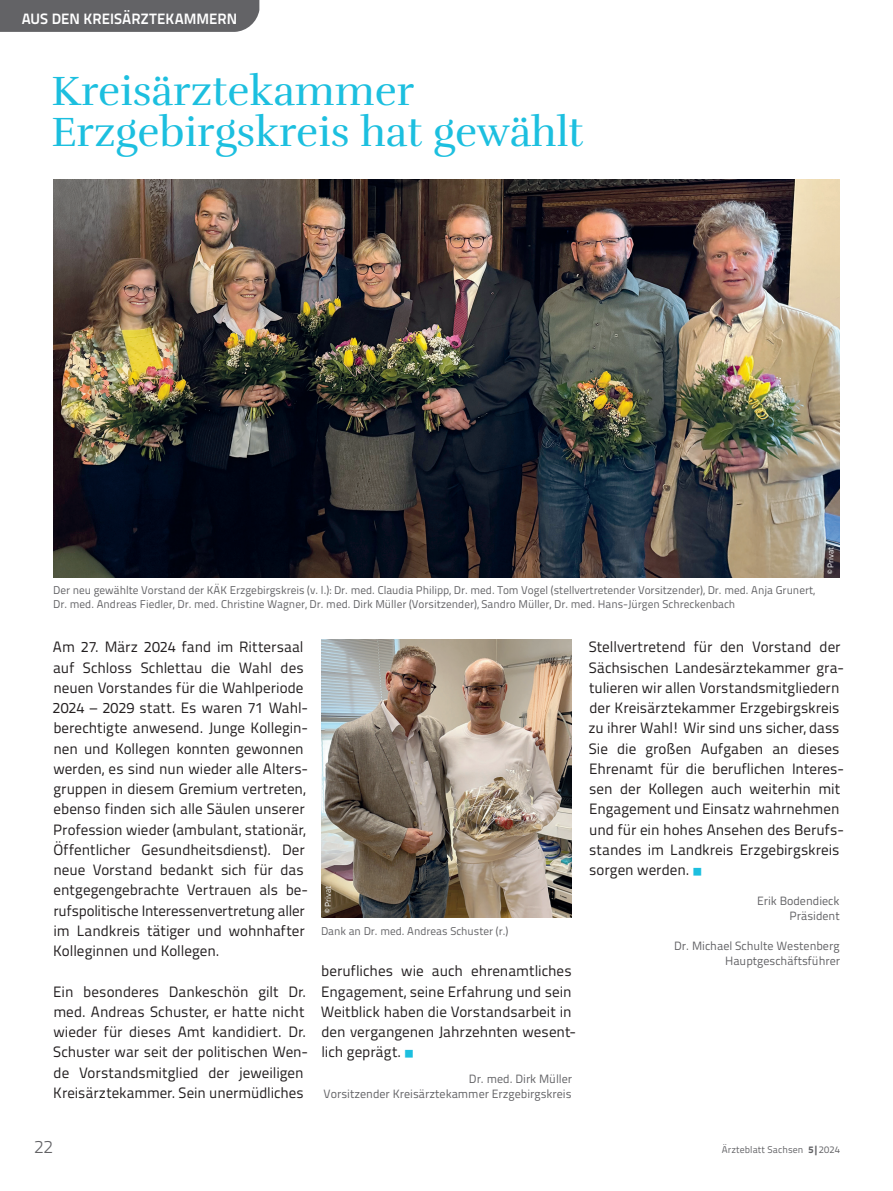
<style>
.page{position:relative;width:893px;height:1191px;background:#fff}
.page>*{position:absolute;margin:0;border:0;box-sizing:border-box;transform-origin:0 0}
.t1{font:42px/40.5px "Rufina";color:#1cbfdf}
.t2{font:300 18px "Titillium Text";color:#636366}
.t3{font:15px/20.2px "Titillium Text";color:#231f20}
.t4{font:700 15px "Titillium Text";color:#fff}
.t5{font:12px/15px "Titillium Text";color:#636366;text-align:right}
.t6{font:11.25px/13.5px "Titillium Text";color:#636366}
.t7{font:9.75px "Titillium Text";letter-spacing:.01em;color:#636366}
.t8{font:8.25px "Titillium Text";color:#fff}
.s1{font-family:"Source Sans Variable";font-size:9.75px;color:#1cbfdf}
.s2{font-weight:800}
</style>
<div class="page">
<div style="left:0;top:0;width:259px;height:32px;background:#636366"></div>
<img style="left:53px;top:179px;width:787px;height:398px">
<img style="left:321px;top:639px;width:251px;height:279px">
<p class="t4" style="left:22px;top:7px;width:217px">AUS DEN KREISÄRZTEKAMMERN</p>
<h1 class="t1" style="left:51px;top:71px;width:534px">Kreisärztekammer<br>Erzgebirgskreis hat gewählt</h1>
<p class="t6" style="left:53px;top:583px;width:763px">Der neu gewählte Vorstand der KÄK Erzgebirgskreis (v. l.): Dr. med. Claudia Philipp, Dr. med. Tom Vogel (stellvertretender Vorsitzender), Dr. med. Anja Grunert,<br>Dr. med. Andreas Fiedler, Dr. med. Christine Wagner, Dr. med. Dirk Müller (Vorsitzender), Sandro Müller, Dr. med. Hans-Jürgen Schreckenbach</p>
<p class="t8" style="left:825px;top:574px;width:29px;rotate:-90deg">© Privat</p>
<p class="t3" style="left:53px;top:636px;width:257px">Am 27. März 2024 fand im Rittersaal auf Schloss Schlettau die Wahl des neuen Vorstandes für die Wahlperiode 2024 – 2029 statt. Es waren 71 Wahl&shy;berechtigte anwesend. Junge Kollegin&shy;nen und Kollegen konnten gewonnen werden, es sind nun wieder alle Alters&shy;gruppen in diesem Gremium vertreten, ebenso finden sich alle Säulen unserer Profession wieder (ambulant, stationär, Öffentlicher Gesundheitsdienst). Der neue Vorstand bedankt sich für das entgegengebrachte Vertrauen als be-- rufspolitische Interessenvertretung aller im Landkreis tätiger und wohnhafter Kolleginnen und Kollegen.</p>
<p class="t3" style="left:53px;top:980px;width:253px;text-align:justify">Ein besonderes Dankeschön gilt Dr. med. Andreas Schuster, er hatte nicht wieder für dieses Amt kandidiert. Dr.<br>Schuster war seit der politischen Wen-- de Vorstandsmitglied der jeweiligen Kreisärztekammer. Sein unermüdliches</p>
<p class="t8" style="left:322px;top:913px;width:29px;rotate:-90deg">© Privat</p>
<p class="t6" style="left:321px;top:923px;width:189px">Dank an Dr. med. Andreas Schuster (r.)</p>
<p class="t3" style="left:321px;top:960px;width:257px">berufliches wie auch ehrenamtliches Engagement, seine Erfahrung und sein Weitblick haben die Vorstandsarbeit in den vergangenen Jahrzehnten wesent&shy;lich geprägt. <span class="s1">■</span></p>
<p class="t5" style="left:324px;top:1070px;width:250px">Dr. med. Dirk Müller<br>Vorsitzender Kreisärztekammer Erzgebirgskreis</p>
<p class="t3" style="left:588px;top:636px;width:257px">Stellvertretend für den Vorstand der Sächsischen Landesärztekammer gra&shy;tulieren wir allen Vorstandsmitgliedern der Kreisärztekammer Erzgebirgskreis zu ihrer Wahl! Wir sind uns sicher, dass Sie die großen Aufgaben an dieses Ehrenamt für die beruflichen Interes&shy;sen der Kollegen auch weiterhin mit Engagement und Einsatz wahrnehmen und für ein hohes Ansehen des Berufs&shy;standes im Landkreis Erzgebirgskreis sorgen werden. <span class="s1">■</span></p>
<p class="t5" style="left:757px;top:892px;width:84px">Erik Bodendieck<br>Präsident</p>
<p class="t5" style="left:674px;top:937px;width:167px">Dr. Michael Schulte Westenberg<br>Hauptgeschäftsführer</p>
<p class="t2" style="left:34px;top:1133px;width:21px">22</p>
<p class="t7" style="left:722px;top:1142px;width:119px">Ärzteblatt Sachsen <span class="s2">5|</span>2024</p>
</div>
